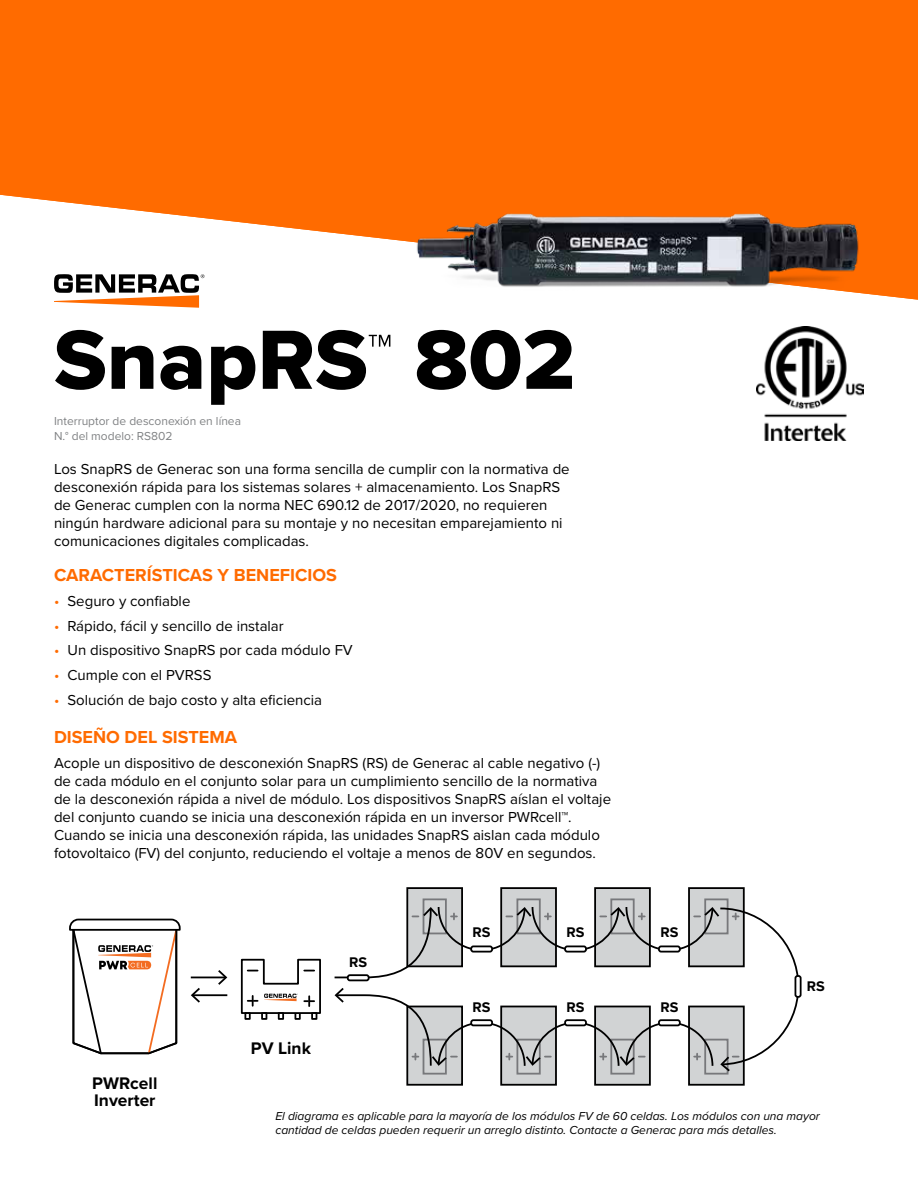
<style>
.page{position:relative;width:918px;height:1188px;background:#fff}
.page>*{position:absolute;margin:0;border:0;box-sizing:border-box;transform-origin:0 0}
.t1{font:87px "Proxima Nova Extrabld";color:#000}
.t2{font:700 18px "Proxima Nova";color:#ff6b00}
.t3{font:700 17.4px/17.4px "Proxima Nova";color:#000}
.t4{font:15px/18px "Proxima Nova";color:#000}
.t5{font:700 14.55px "Proxima Nova";color:#000}
.t6{font:italic 12px/14.4px "Proxima Nova";color:#000}
.t7{font:12px/14.4px "Proxima Nova";color:#808284}
.s1{color:#ff6b00}
</style>
<div class="page">
<svg style="left:0;top:0;width:918px;height:300px;fill:#ff6b00"></svg>
<svg style="left:54px;top:274px;width:150px;height:34px"></svg>
<img style="left:756px;top:327px;width:108px;height:114px">
<svg style="left:69px;top:918px;width:112px;height:137px"></svg>
<div style="left:595px;top:888px;width:55px;height:78px;background:#d1d3d4"></div>
<div style="left:594px;top:887px;width:57px;height:80px;border:2px solid #000"></div>
<div style="left:689px;top:888px;width:55px;height:78px;background:#d1d3d4"></div>
<div style="left:688px;top:887px;width:57px;height:80px;border:2px solid #000"></div>
<div style="left:407px;top:888px;width:55px;height:78px;background:#d1d3d4"></div>
<div style="left:406px;top:887px;width:57px;height:80px;border:2px solid #000"></div>
<div style="left:501px;top:888px;width:55px;height:78px;background:#d1d3d4"></div>
<div style="left:500px;top:887px;width:57px;height:80px;border:2px solid #000"></div>
<div style="left:501px;top:1006px;width:55px;height:79px;background:#d1d3d4"></div>
<div style="left:500px;top:1006px;width:57px;height:80px;border:2px solid #000"></div>
<div style="left:407px;top:1006px;width:55px;height:79px;background:#d1d3d4"></div>
<div style="left:406px;top:1006px;width:57px;height:80px;border:2px solid #000"></div>
<div style="left:689px;top:1006px;width:55px;height:79px;background:#d1d3d4"></div>
<div style="left:688px;top:1006px;width:57px;height:80px;border:2px solid #000"></div>
<div style="left:595px;top:1006px;width:55px;height:79px;background:#d1d3d4"></div>
<div style="left:594px;top:1006px;width:57px;height:80px;border:2px solid #000"></div>
<div style="left:423px;top:898px;width:24px;height:36px;border:2px solid #77787b"></div>
<div style="left:516px;top:898px;width:25px;height:36px;border:2px solid #77787b"></div>
<div style="left:610px;top:898px;width:25px;height:36px;border:2px solid #77787b"></div>
<div style="left:704px;top:898px;width:25px;height:36px;border:2px solid #77787b"></div>
<div style="left:704px;top:1039px;width:25px;height:36px;border:2px solid #77787b"></div>
<div style="left:610px;top:1039px;width:25px;height:36px;border:2px solid #77787b"></div>
<div style="left:516px;top:1039px;width:25px;height:36px;border:2px solid #77787b"></div>
<div style="left:423px;top:1039px;width:24px;height:36px;border:2px solid #77787b"></div>
<svg style="left:334px;top:905px;width:465px;height:166px"></svg>
<hr style="left:193px;top:994px;width:34px;height:2px;background:#000">
<svg style="left:191px;top:988px;width:9px;height:15px"></svg>
<hr style="left:191px;top:977px;width:34px;height:1px;background:#000">
<svg style="left:218px;top:970px;width:9px;height:15px"></svg>
<div style="left:348px;top:975px;width:21px;height:5px;background:#fff;border-radius:2px"></div>
<div style="left:347px;top:974px;width:23px;height:7px;border:2px solid #000;border-radius:2px"></div>
<div style="left:471px;top:946px;width:21px;height:6px;background:#fff;border-radius:2px"></div>
<div style="left:470px;top:946px;width:23px;height:7px;border:2px solid #000;border-radius:2px"></div>
<div style="left:565px;top:946px;width:21px;height:6px;background:#fff;border-radius:2px"></div>
<div style="left:564px;top:946px;width:23px;height:7px;border:2px solid #000;border-radius:2px"></div>
<div style="left:659px;top:946px;width:21px;height:6px;background:#fff;border-radius:2px"></div>
<div style="left:658px;top:946px;width:23px;height:7px;border:2px solid #000;border-radius:2px"></div>
<div style="left:471px;top:1020px;width:21px;height:5px;background:#fff;border-radius:2px"></div>
<div style="left:470px;top:1019px;width:23px;height:7px;border:2px solid #000;border-radius:2px"></div>
<div style="left:565px;top:1020px;width:21px;height:5px;background:#fff;border-radius:2px"></div>
<div style="left:564px;top:1019px;width:23px;height:7px;border:2px solid #000;border-radius:2px"></div>
<div style="left:659px;top:1020px;width:21px;height:5px;background:#fff;border-radius:2px"></div>
<div style="left:658px;top:1019px;width:23px;height:7px;border:2px solid #000;border-radius:2px"></div>
<div style="left:795px;top:976px;width:6px;height:21px;background:#fff;border-radius:2px"></div>
<div style="left:795px;top:975px;width:7px;height:23px;border:2px solid #000;border-radius:2px"></div>
<div style="left:295px;top:1012px;width:6px;height:8px;border:2px solid #000"></div>
<div style="left:244px;top:1012px;width:7px;height:8px;border:2px solid #000"></div>
<div style="left:278px;top:1012px;width:6px;height:8px;border:2px solid #000"></div>
<div style="left:261px;top:1012px;width:6px;height:8px;border:2px solid #000"></div>
<div style="left:311px;top:1012px;width:6px;height:8px;border:2px solid #000"></div>
<svg style="left:240px;top:958px;width:81px;height:61px"></svg>
<img style="left:391px;top:198px;width:491px;height:93px">
<h1 class="t1" style="left:54px;top:323px;width:523px">SnapRS<sup>™</sup> 802</h1>
<p class="t7" style="left:54px;top:415px;width:189px">Interruptor de desconexión en línea<br>N.° del modelo: RS802</p>
<p class="t4" style="left:54px;top:461px;width:517px">Los SnapRS de Generac son una forma sencilla de cumplir con la normativa de desconexión rápida para los sistemas solares + almacenamiento. Los SnapRS de Generac cumplen con la norma NEC 690.12 de 2017/2020, no requieren ningún hardware adicional para su montaje y no necesitan emparejamiento ni comunicaciones digitales complicadas.</p>
<p class="t2" style="left:54px;top:566px;width:284px">CARACTERÍSTICAS Y BENEFICIOS</p>
<p class="t4" style="left:54px;top:593px;width:138px"><span class="s1">•</span> Seguro y confiable</p>
<p class="t4" style="left:54px;top:617px;width:231px"><span class="s1">•</span> Rápido, fácil y sencillo de instalar</p>
<p class="t4" style="left:54px;top:642px;width:300px"><span class="s1">•</span> Un dispositivo SnapRS por cada módulo FV</p>
<p class="t4" style="left:54px;top:667px;width:159px"><span class="s1">•</span> Cumple con el PVRSS</p>
<p class="t4" style="left:54px;top:692px;width:270px"><span class="s1">•</span> Solución de bajo costo y alta eficiencia</p>
<p class="t2" style="left:54px;top:728px;width:185px">DISEÑO DEL SISTEMA</p>
<p class="t4" style="left:54px;top:755px;width:559px">Acople un dispositivo de desconexión SnapRS (RS) de Generac al cable negativo (-) de cada módulo en el conjunto solar para un cumplimiento sencillo de la normativa de la desconexión rápida a nivel de módulo. Los dispositivos SnapRS aíslan el voltaje del conjunto cuando se inicia una desconexión rápida en un inversor PWRcell™.<br>Cuando se inicia una desconexión rápida, las unidades SnapRS aislan cada módulo fotovoltaico (FV) del conjunto, reduciendo el voltaje a menos de 80V en segundos.</p>
<p class="t3" style="left:92px;top:1074px;width:67px">PWRcell<br>Inverter</p>
<p class="t3" style="left:251px;top:1040px;width:62px">PV Link</p>
<p class="t5" style="left:349px;top:956px;width:20px">RS</p>
<p class="t5" style="left:473px;top:926px;width:20px">RS</p>
<p class="t5" style="left:567px;top:926px;width:20px">RS</p>
<p class="t5" style="left:473px;top:1001px;width:20px">RS</p>
<p class="t5" style="left:567px;top:1001px;width:20px">RS</p>
<p class="t5" style="left:660px;top:926px;width:20px">RS</p>
<p class="t5" style="left:660px;top:1001px;width:20px">RS</p>
<p class="t5" style="left:807px;top:980px;width:20px">RS</p>
<p class="t6" style="left:275px;top:1109px;width:546px">El diagrama es aplicable para la mayoría de los módulos FV de 60 celdas. Los módulos con una mayor cantidad de celdas pueden requerir un arreglo distinto. Contacte a Generac para más detalles.</p>
</div>
